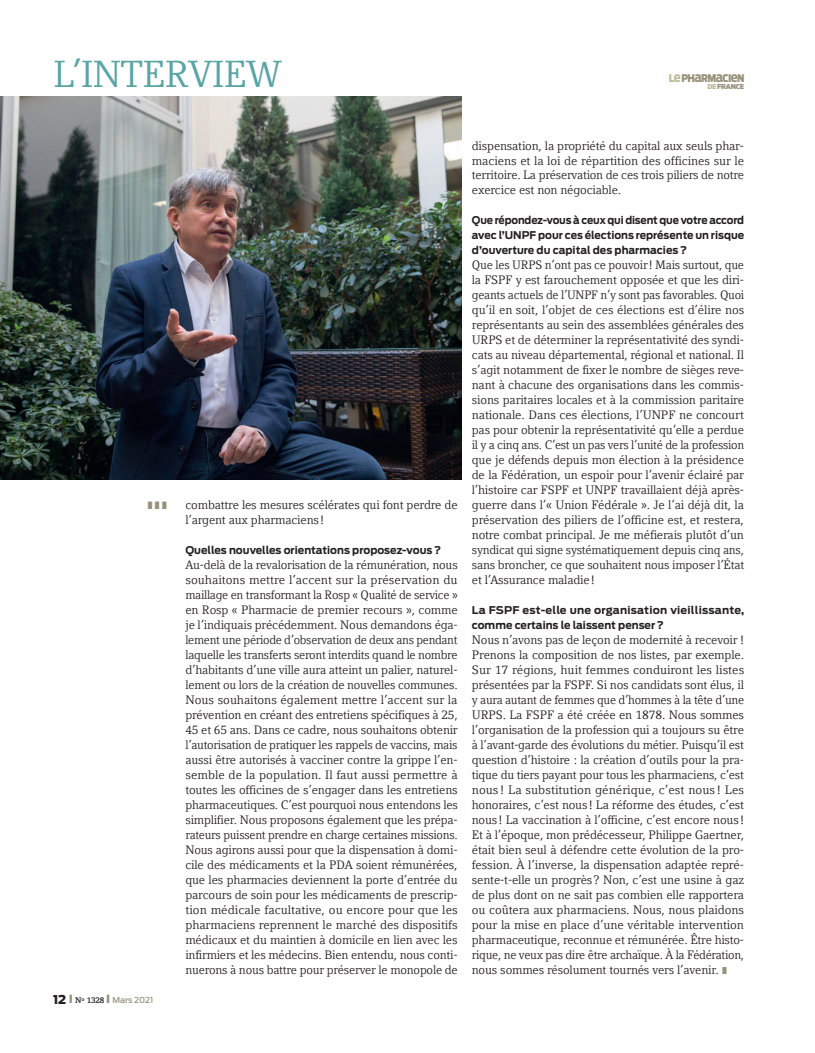
<style>
.page{position:relative;width:815px;height:1053px;background:#fff}
.page>*{position:absolute;margin:0;border:0;box-sizing:border-box;transform-origin:0 0}
.t1{font:37.5px "Compatil Letter LT Com";letter-spacing:-.02em;color:#59a5a6}
.COM-TEXTE_COURANT{font:12.12px/15px "Compatil Letter LT Com";letter-spacing:-.015em;color:#231f20;text-align:justify}
.COM-QUESTIONS{font:700 10.62px/15px "Antenna";color:#231f20;text-align:justify;scale:.95 1}
.COM-QUESTIONS-2{font:700 10.62px/15px "Antenna";color:#231f20}
.t2{font:900 10.5px "Antenna Cond";color:#98927b}
.t3{font:900 10px "Antenna";color:#98927b;scale:2 1}
.t4{font:500 8.12px "Antenna";letter-spacing:-.01em;color:#98927b}
.t5{font:900 6.75px "Antenna Cond";letter-spacing:-.045em;color:#98927b;scale:1.12 1}
.s1{color:#bebb9a}
.s2{font-weight:700;font-size:13.5px;color:#bebb9a}
.s3{font-weight:700;font-size:13.5px}
.s4{font-weight:900;font-size:12.12px;color:#231f20}
.s5{font-weight:900;font-size:11.25px}
.s6{font-family:"Compatil Letter LT Com";font-weight:700;color:#231f20}
</style>
<div class="page">
<img style="left:0;top:96px;width:461px;height:383px">
<h1 class="t1" style="left:53px;top:52px;width:230px">L’INTERVIEW</h1>
<p class="t2" style="left:669px;top:72px;width:77px"><span class="s1">L</span><span class="s2">e</span>PH<span class="s3">a</span>RM<span class="s3">a</span>CI<span class="s3">e</span>N</p>
<p class="t5" style="left:708px;top:82px;width:34px"><span class="s1">DE</span>FRANCE</p>
<p class="t3" style="left:146px;top:499px;width:12px">III</p>
<p class="t4" style="left:53px;top:995px;width:102px"><span class="s4">12</span> <span class="s5">I</span> <span class="s6">N</span><sup>o</sup> <span class="s6">1328</span> <span class="s5">I</span> Mars 2021</p>
<p class="COM-TEXTE_COURANT" style="left:185px;top:497px;width:274px">combattre les mesures scélérates qui font perdre de l’argent aux pharmaciens!</p>
<p class="COM-QUESTIONS-2" style="left:185px;top:542px;width:257px">Quelles nouvelles orientations proposez-vous?</p>
<p class="COM-TEXTE_COURANT" style="left:185px;top:557px;width:274px">Au-delà de la revalorisation de la rémunération, nous souhaitons mettre l’accent sur la préservation du maillage en transformant la Rosp « Qualité de service » en Rosp « Pharmacie de premier recours », comme je l’indiquais précédemment. Nous demandons éga&shy;lement une période d’observation de deux ans pendant laquelle les transferts seront interdits quand le nombre d’habitants d’une ville aura atteint un palier, naturel&shy;lement ou lors de la création de nouvelles communes.</p>
<p class="COM-TEXTE_COURANT" style="left:185px;top:692px;width:274px">Nous souhaitons également mettre l’accent sur la prévention en créant des entretiens spécifiques à 25, 45 et 65 ans. Dans ce cadre, nous souhaitons obtenir l’autorisation de pratiquer les rappels de vaccins, mais aussi être autorisés à vacciner contre la grippe l’en&shy;semble de la population. Il faut aussi permettre à toutes les officines de s’engager dans les entretiens pharmaceutiques. C’est pourquoi nous entendons les simplifier. Nous proposons également que les prépa&shy;rateurs puissent prendre en charge certaines missions.<br>Nous agirons aussi pour que la dispensation à domi&shy;cile des médicaments et la PDA soient rémunérées, que les pharmacies deviennent la porte d’entrée du parcours de soin pour les médicaments de prescrip&shy;tion médicale facultative, ou encore pour que les pharmaciens reprennent le marché des dispositifs médicaux et du maintien à domicile en lien avec les infirmiers et les médecins. Bien entendu, nous conti&shy;nuerons à nous battre pour préserver le monopole de</p>
<p class="COM-TEXTE_COURANT" style="left:472px;top:138px;width:274px">dispensation, la propriété du capital aux seuls phar&shy;maciens et la loi de répartition des officines sur le territoire. La préservation de ces trois piliers de notre exercice est non négociable.</p>
<p class="COM-QUESTIONS" style="left:472px;top:213px;width:288px">Que répondez-vous à ceux qui disent que votre accord avec l’UNPF pour ces élections représente un risque d’ouverture du capital des pharmacies?</p>
<p class="COM-TEXTE_COURANT" style="left:472px;top:258px;width:274px">Que les URPS n’ont pas ce pouvoir! Mais surtout, que la FSPF y est farouchement opposée et que les diri&shy;geants actuels de l’UNPF n’y sont pas favorables. Quoi qu’il en soit, l’objet de ces élections est d’élire nos représentants au sein des assemblées générales des URPS et de déterminer la représentativité des syndi&shy;cats au niveau départemental, régional et national. Il s’agit notamment de fixer le nombre de sièges reve&shy;nant à chacune des organisations dans les commis&shy;sions paritaires locales et à la commission paritaire nationale. Dans ces élections, l’UNPF ne concourt pas pour obtenir la représentativité qu’elle a perdue il y a cinq ans. C’est un pas vers l’unité de la profession que je défends depuis mon élection à la présidence de la Fédération, un espoir pour l’avenir éclairé par l’histoire car FSPF et UNPF travaillaient déjà après&shy;guerre dans l’« Union Fédérale ». Je l’ai déjà dit, la préservation des piliers de l’officine est, et restera, notre combat principal. Je me méfierais plutôt d’un syndicat qui signe systématiquement depuis cinq ans, sans broncher, ce que souhaitent nous imposer l’État et l’Assurance maladie!</p>
<p class="COM-QUESTIONS-2" style="left:472px;top:602px;width:274px">La FSPF est-elle une organisation vieillissante, comme certains le laissent penser?</p>
<p class="COM-TEXTE_COURANT" style="left:472px;top:632px;width:274px">Nous n’avons pas de leçon de modernité à recevoir !<br>Prenons la composition de nos listes, par exemple.<br>Sur 17 régions, huit femmes conduiront les listes présentées par la FSPF. Si nos candidats sont élus, il y aura autant de femmes que d’hommes à la tête d’une URPS. La FSPF a été créée en 1878. Nous sommes l’organisation de la profession qui a toujours su être à l’avant-garde des évolutions du métier. Puisqu’il est question d’histoire : la création d’outils pour la pra&shy;tique du tiers payant pour tous les pharmaciens, c’est nous ! La substitution générique, c’est nous ! Les honoraires, c’est nous! La réforme des études, c’est nous! La vaccination à l’officine, c’est encore nous!<br>Et à l’époque, mon prédécesseur, Philippe Gaertner, était bien seul à défendre cette évolution de la pro&shy;fession. À l’inverse, la dispensation adaptée repré&shy;sente-t-elle un progrès? Non, c’est une usine à gaz de plus dont on ne sait pas combien elle rapportera ou coûtera aux pharmaciens. Nous, nous plaidons pour la mise en place d’une véritable intervention pharmaceutique, reconnue et rémunérée. Être histo&shy;rique, ne veux pas dire être archaïque. À la Fédération, nous sommes résolument tournés vers l’avenir.</p>
</div>
